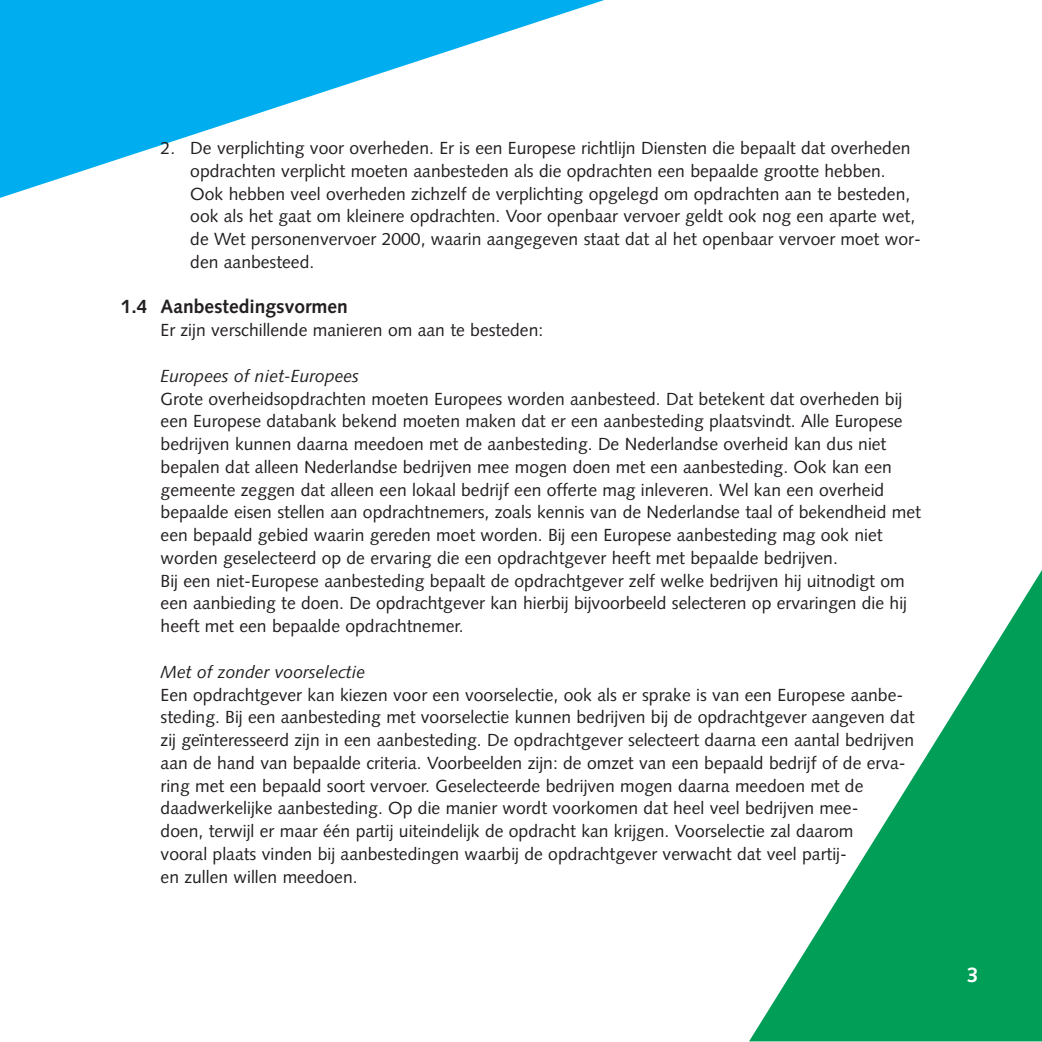
<style>
.page{position:relative;width:1042px;height:1042px;background:#fff}
.page>*{position:absolute;margin:0;border:0;box-sizing:border-box;transform-origin:0 0}
.t1{font:700 21px "Syntax";color:#fff}
.t2{font:700 19.25px "Syntax";color:#231f20}
.t3{font:17.5px/22.8px "Syntax";color:#231f20}
.t4{font:italic 17.5px "Syntax";color:#231f20}
</style>
<div class="page">
<svg style="left:0;top:0;width:604px;height:198px"></svg>
<svg style="left:749px;top:571px;width:292px;height:470px"></svg>
<p class="t3" style="left:190px;top:138px;width:732px;text-indent:-30px">2. De verplichting voor overheden. Er is een Europese richtlijn Diensten die bepaalt dat overheden opdrachten verplicht moeten aanbesteden als die opdrachten een bepaalde grootte hebben.<br>Ook hebben veel overheden zichzelf de verplichting opgelegd om opdrachten aan te besteden, ook als het gaat om kleinere opdrachten. Voor openbaar vervoer geldt ook nog een aparte wet, de Wet personenvervoer 2000, waarin aangegeven staat dat al het openbaar vervoer moet wor&shy;den aanbesteed.</p>
<p class="t2" style="left:121px;top:299px;width:228px">1.4 Aanbestedingsvormen</p>
<p class="t3" style="left:160px;top:320px;width:384px">Er zijn verschillende manieren om aan te besteden:</p>
<p class="t4" style="left:160px;top:369px;width:200px">Europees of niet-Europees</p>
<p class="t3" style="left:160px;top:389px;width:761px">Grote overheidsopdrachten moeten Europees worden aanbesteed. Dat betekent dat overheden bij een Europese databank bekend moeten maken dat er een aanbesteding plaatsvindt. Alle Europese bedrijven kunnen daarna meedoen met de aanbesteding. De Nederlandse overheid kan dus niet bepalen dat alleen Nederlandse bedrijven mee mogen doen met een aanbesteding. Ook kan een gemeente zeggen dat alleen een lokaal bedrijf een offerte mag inleveren. Wel kan een overheid bepaalde eisen stellen aan opdrachtnemers, zoals kennis van de Nederlandse taal of bekendheid met een bepaald gebied waarin gereden moet worden. Bij een Europese aanbesteding mag ook niet worden geselecteerd op de ervaring die een opdrachtgever heeft met bepaalde bedrijven.<br>Bij een niet-Europese aanbesteding bepaalt de opdrachtgever zelf welke bedrijven hij uitnodigt om een aanbieding te doen. De opdrachtgever kan hierbij bijvoorbeeld selecteren op ervaringen die hij heeft met een bepaalde opdrachtnemer.</p>
<p class="t4" style="left:160px;top:664px;width:206px">Met of zonder voorselectie</p>
<p class="t3" style="left:160px;top:684px;width:755px">Een opdrachtgever kan kiezen voor een voorselectie, ook als er sprake is van een Europese aanbe&shy;steding. Bij een aanbesteding met voorselectie kunnen bedrijven bij de opdrachtgever aangeven dat zij geïnteresseerd zijn in een aanbesteding. De opdrachtgever selecteert daarna een aantal bedrijven aan de hand van bepaalde criteria. Voorbeelden zijn: de omzet van een bepaald bedrijf of de erva&shy;ring met een bepaald soort vervoer. Geselecteerde bedrijven mogen daarna meedoen met de daadwerkelijke aanbesteding. Op die manier wordt voorkomen dat heel veel bedrijven mee-<br>doen, terwijl er maar één partij uiteindelijk de opdracht kan krijgen. Voorselectie zal daarom<br>vooral plaats vinden bij aanbestedingen waarbij de opdrachtgever verwacht dat veel partij-<br>en zullen willen meedoen.</p>
<p class="t1" style="left:966px;top:966px;width:13px">3</p>
</div>
